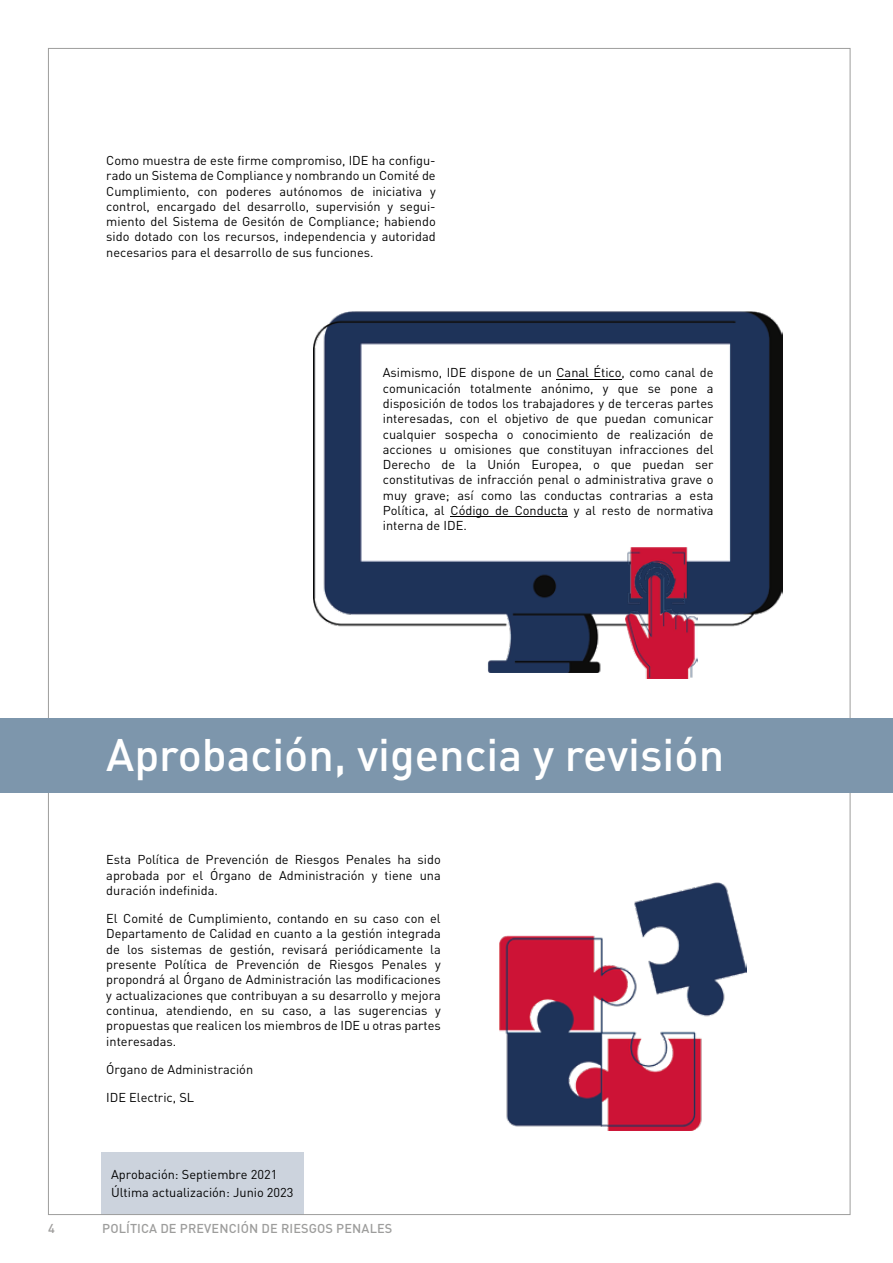
<style>
.page{position:relative;width:893px;height:1263px;background:#fff}
.page>*{position:absolute;margin:0;border:0;box-sizing:border-box;transform-origin:0 0}
.t1{font:500 45px "DIN Pro";color:#fff}
.t2{font:12.75px/15.3px "DIN Pro";color:#010101;text-align:justify}
.t3{font:500 12.75px "DIN Pro";letter-spacing:.01em;color:#9d9d9c}
.t4{font:500 12.75px "DIN Pro";color:#9e9d9c}
</style>
<div class="page">
<div style="left:102px;top:1152px;width:202px;height:62px;background:#ccd3dd"></div>
<div style="left:0;top:718px;width:893px;height:75px;background:#7d96ac"></div>
<img style="left:314px;top:311px;width:469px;height:361px">
<img style="left:625px;top:547px;width:73px;height:132px">
<img style="left:500px;top:882px;width:246px;height:249px">
<hr style="left:451px;top:517px;width:117px;height:1px;background:#010101">
<hr style="left:556px;top:379px;width:66px;height:1px;background:#010101">
<p class="t2" style="left:106px;top:152px;width:331px">Como muestra de este firme compromiso, IDE ha configu&shy;rado un Sistema de Compliance y nombrando un Comité de Cumplimiento, con poderes autónomos de iniciativa y control, encargado del desarrollo, supervisión y segui&shy;miento del Sistema de Gesitón de Compliance; habiendo sido dotado con los recursos, independencia y autoridad necesarios para el desarrollo de sus funciones.</p>
<p class="t2" style="left:383px;top:365px;width:332px">Asimismo, IDE dispone de un Canal Ético, como canal de comunicación totalmente anónimo, y que se pone a disposición de todos los trabajadores y de terceras partes interesadas, con el objetivo de que puedan comunicar cualquier sospecha o conocimiento de realización de acciones u omisiones que constituyan infracciones del Derecho de la Unión Europea, o que puedan ser constitutivas de infracción penal o administrativa grave o muy grave; así como las conductas contrarias a esta Política, al Código de Conducta y al resto de normativa interna de IDE.</p>
<h1 class="t1" style="left:106px;top:724px;width:619px">Aprobación, vigencia y revisión</h1>
<p class="t2" style="left:106px;top:852px;width:336px">Esta Política de Prevención de Riesgos Penales ha sido aprobada por el Órgano de Administración y tiene una duración indefinida.</p>
<p class="t2" style="left:106px;top:910px;width:336px">El Comité de Cumplimiento, contando en su caso con el Departamento de Calidad en cuanto a la gestión integrada de los sistemas de gestión, revisará periódicamente la presente Política de Prevención de Riesgos Penales y propondrá al Órgano de Administración las modificaciones y actualizaciones que contribuyan a su desarrollo y mejora continua, atendiendo, en su caso, a las sugerencias y propuestas que realicen los miembros de IDE u otras partes interesadas.</p>
<p class="t2" style="left:106px;top:1061px;width:148px">Órgano de Administración</p>
<p class="t2" style="left:106px;top:1089px;width:89px">IDE Electric, SL</p>
<p class="t2" style="left:111px;top:1164px;width:184px;line-height:18px">Aprobación: Septiembre 2021<br>Última actualización: Junio 2023</p>
<p class="t4" style="left:48px;top:1219px;width:8px">4</p>
<p class="t3" style="left:102px;top:1219px;width:292px">POLÍTICA DE PREVENCIÓN DE RIESGOS PENALES</p>
</div>
